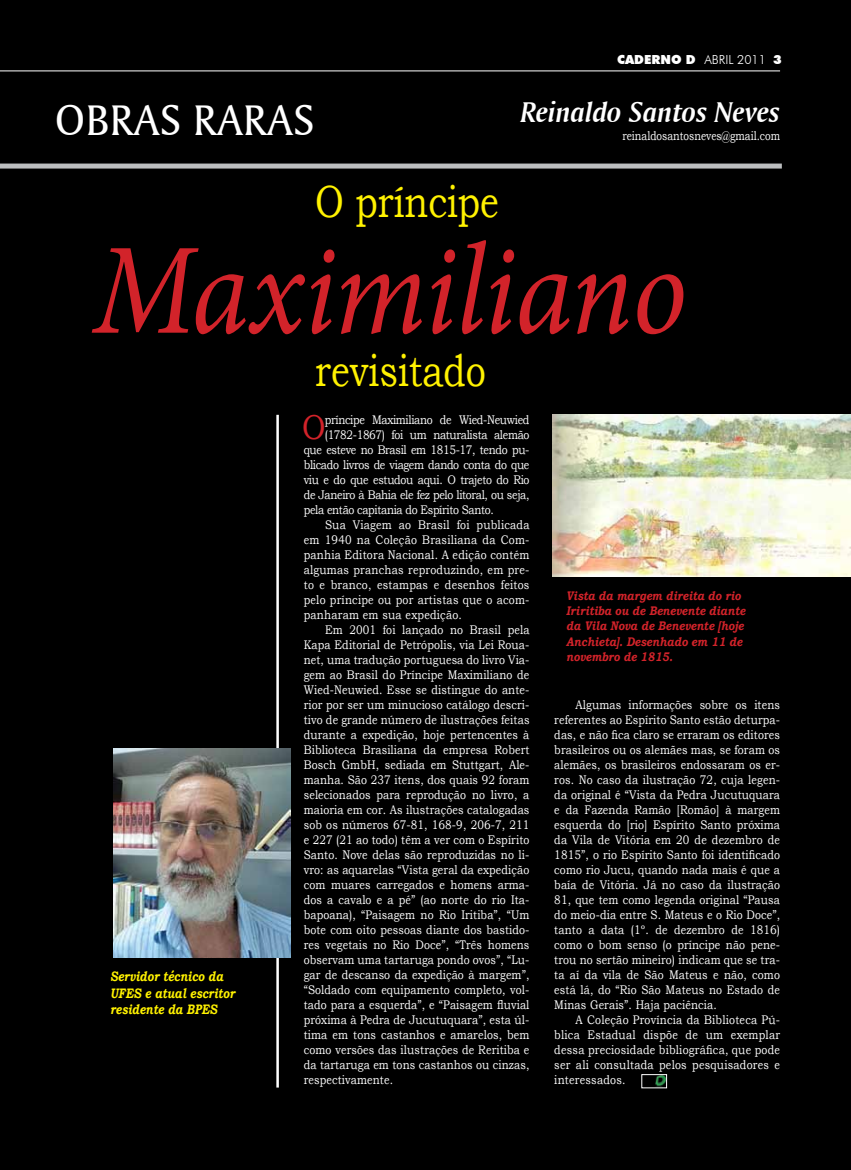
<style>
.page{position:relative;width:851px;height:1170px;background:#fff}
.page>*{position:absolute;margin:0;border:0;box-sizing:border-box;transform-origin:0 0}
.t1{font:italic 130px "Minion Pro";letter-spacing:-.01em;color:#d2232a;scale:.9 1}
.t2{font:45px "Bookman Old Style";color:#fff200;scale:.8 1}
.t3{font:45px "Amerigo BT Roman A";color:#fff}
.t4{font:34.5px "Bookman Old Style";color:#d2232a;scale:.85 1}
.t5{font:30px "Amerigo BT Bold Italic A";color:#fff}
.t6{font:italic 700 13.75px/16.5px "Bookman Old Style";color:#fff200;scale:.8 1}
.t7{font:12.5px/15px "Bookman Old Style";letter-spacing:.01em;color:#fff;text-align:justify;scale:.85 1}
.t8{font:12.5px "Bookman Old Style";letter-spacing:-.03em;color:#fff;scale:.85 1}
.t9{font:italic 700 12.5px/15px "Bookman Old Style";color:#d2232a;scale:.85 1}
.t10{font:12.5px "Bookman Old Style";letter-spacing:.01em;color:#fff;scale:.8 1}
.t11{font:900 12.5px "Futura BT";color:#fff}
.s1{font-weight:300}
</style>
<div class="page">
<div style="left:1px;top:0;width:849px;height:1169px;background:#000"></div>
<hr style="left:276px;top:415px;width:3px;height:672px;background:#fff">
<div style="left:0;top:163px;width:781px;height:5px;background:#bcbec0"></div>
<hr style="left:0;top:71px;width:780px;height:1px;background:#fff">
<hr style="left:0;top:1098px;width:780px;height:1px;background:#000">
<img style="left:655px;top:1076px;width:9px;height:9px">
<div style="left:641px;top:1074px;width:25px;height:13px;border:1px solid #fff"></div>
<img style="left:553px;top:415px;width:297px;height:161px">
<img style="left:113px;top:748px;width:178px;height:209px">
<h2 class="t3" style="left:55px;top:93px;width:261px">OBRAS RARAS</h2>
<h2 class="t2" style="left:315px;top:172px;width:231px">O príncipe</h2>
<p class="t11" style="left:617px;top:51px;width:166px">CADERNO D <span class="s1">ABRIL 2011</span> 3</p>
<h3 class="t5" style="left:520px;top:94px;width:261px">Reinaldo Santos Neves</h3>
<p class="t10" style="left:622px;top:128px;width:198px">reinaldosantosneves@gmail.com</p>
<h1 class="t1" style="left:92px;top:202px;width:662px">Maximiliano</h1>
<p class="t6" style="left:110px;top:968px;width:157px">Servidor técnico da<br>UFES e atual escritor residente da BPES</p>
<h2 class="t2" style="left:315px;top:341px;width:215px">revisitado</h2>
<h3 class="t4" style="left:302px;top:404px;width:29px">O</h3>
<p class="t8" style="left:325px;top:411px;width:242px">príncipe Maximiliano de Wied-Neuwied</p>
<p class="t8" style="left:325px;top:426px;width:242px">(1782-1867) foi um naturalista alemão</p>
<p class="t8" style="left:304px;top:441px;width:267px">que esteve no Brasil em 1815-17, tendo pu-</p>
<p class="t8" style="left:304px;top:456px;width:267px">blicado livros de viagem dando conta do que</p>
<p class="t8" style="left:304px;top:471px;width:267px">viu e do que estudou aqui. O trajeto do Rio</p>
<p class="t8" style="left:304px;top:486px;width:267px">de Janeiro à Bahia ele fez pelo litoral, ou seja,</p>
<p class="t8" style="left:304px;top:501px;width:225px">pela então capitania do Espírito Santo.</p>
<p class="t7" style="left:325px;top:517px;width:242px">Sua Viagem ao Brasil foi publicada</p>
<p class="t7" style="left:304px;top:532px;width:267px">em 1940 na Coleção Brasiliana da Com-</p>
<p class="t7" style="left:304px;top:547px;width:267px">panhia Editora Nacional. A edição contém</p>
<p class="t7" style="left:304px;top:562px;width:267px">algumas pranchas reproduzindo, em pre-</p>
<p class="t7" style="left:304px;top:577px;width:267px">to e branco, estampas e desenhos feitos</p>
<p class="t7" style="left:304px;top:592px;width:267px">pelo príncipe ou por artistas que o acom-</p>
<p class="t7" style="left:304px;top:607px;width:188px">panharam em sua expedição.</p>
<p class="t7" style="left:325px;top:622px;width:242px">Em 2001 foi lançado no Brasil pela</p>
<p class="t7" style="left:304px;top:637px;width:267px">Kapa Editorial de Petrópolis, via Lei Roua-</p>
<p class="t7" style="left:304px;top:652px;width:267px">net, uma tradução portuguesa do livro Via-</p>
<p class="t7" style="left:304px;top:667px;width:267px">gem ao Brasil do Príncipe Maximiliano de</p>
<p class="t7" style="left:304px;top:682px;width:267px">Wied-Neuwied. Esse se distingue do ante-</p>
<p class="t7" style="left:304px;top:697px;width:267px">rior por ser um minucioso catálogo descri-</p>
<p class="t7" style="left:304px;top:712px;width:267px">tivo de grande número de ilustrações feitas</p>
<p class="t7" style="left:304px;top:727px;width:267px">durante a expedição, hoje pertencentes à</p>
<p class="t7" style="left:304px;top:742px;width:267px">Biblioteca Brasiliana da empresa Robert</p>
<p class="t7" style="left:304px;top:757px;width:267px">Bosch GmbH, sediada em Stuttgart, Ale-</p>
<p class="t7" style="left:304px;top:772px;width:267px">manha. São 237 itens, dos quais 92 foram</p>
<p class="t7" style="left:304px;top:787px;width:267px">selecionados para reprodução no livro, a</p>
<p class="t7" style="left:304px;top:802px;width:267px">maioria em cor. As ilustrações catalogadas</p>
<p class="t7" style="left:304px;top:817px;width:267px">sob os números 67-81, 168-9, 206-7, 211</p>
<p class="t7" style="left:304px;top:832px;width:267px">e 227 (21 ao todo) têm a ver com o Espírito</p>
<p class="t7" style="left:304px;top:847px;width:267px">Santo. Nove delas são reproduzidas no li-</p>
<p class="t7" style="left:304px;top:862px;width:267px">vro: as aquarelas “Vista geral da expedição</p>
<p class="t7" style="left:304px;top:877px;width:267px">com muares carregados e homens arma-</p>
<p class="t7" style="left:304px;top:892px;width:267px">dos a cavalo e a pé” (ao norte do rio Ita-</p>
<p class="t7" style="left:304px;top:907px;width:267px">bapoana), “Paisagem no Rio Iritiba”, “Um</p>
<p class="t7" style="left:304px;top:922px;width:267px">bote com oito pessoas diante dos bastido-</p>
<p class="t7" style="left:304px;top:937px;width:267px">res vegetais no Rio Doce”, “Três homens</p>
<p class="t7" style="left:304px;top:952px;width:267px">observam uma tartaruga pondo ovos”, “Lu-</p>
<p class="t7" style="left:304px;top:967px;width:267px">gar de descanso da expedição à margem”,</p>
<p class="t7" style="left:304px;top:982px;width:267px">“Soldado com equipamento completo, vol-</p>
<p class="t7" style="left:304px;top:997px;width:267px">tado para a esquerda”, e “Paisagem fluvial</p>
<p class="t7" style="left:304px;top:1012px;width:267px">próxima à Pedra de Jucutuquara”, esta úl-</p>
<p class="t7" style="left:304px;top:1027px;width:267px">tima em tons castanhos e amarelos, bem</p>
<p class="t7" style="left:304px;top:1042px;width:267px">como versões das ilustrações de Reritiba e</p>
<p class="t7" style="left:304px;top:1057px;width:267px">da tartaruga em tons castanhos ou cinzas,</p>
<p class="t7" style="left:304px;top:1072px;width:107px">respectivamente.</p>
<p class="t9" style="left:566px;top:588px;width:212px">Vista da margem direita do rio<br>Iriritiba ou de Benevente diante da Vila Nova de Benevente [hoje<br>Anchieta]. Desenhado em 11 de novembro de 1815.</p>
<p class="t7" style="left:554px;top:697px;width:267px;text-indent:21px">Algumas informações sobre os itens referentes ao Espírito Santo estão deturpa&shy;das, e não fica claro se erraram os editores brasileiros ou os alemães mas, se foram os alemães, os brasileiros endossaram os er&shy;ros. No caso da ilustração 72, cuja legen&shy;da original é “Vista da Pedra Jucutuquara e da Fazenda Ramão [Romão] à margem esquerda do [rio] Espírito Santo próxima da Vila de Vitória em 20 de dezembro de 1815”, o rio Espírito Santo foi identificado como rio Jucu, quando nada mais é que a baía de Vitória. Já no caso da ilustração 81, que tem como legenda original “Pausa do meio-dia entre S. Mateus e o Rio Doce”, tanto a data (1º. de dezembro de 1816) como o bom senso (o príncipe não pene&shy;trou no sertão mineiro) indicam que se tra&shy;ta aí da vila de São Mateus e não, como está lá, do “Rio São Mateus no Estado de Minas Gerais”. Haja paciência.</p>
<p class="t7" style="left:554px;top:1012px;width:267px;text-indent:21px">A Coleção Província da Biblioteca Pú&shy;blica Estadual dispõe de um exemplar dessa preciosidade bibliográfica, que pode ser ali consultada pelos pesquisadores e interessados.</p>
</div>
